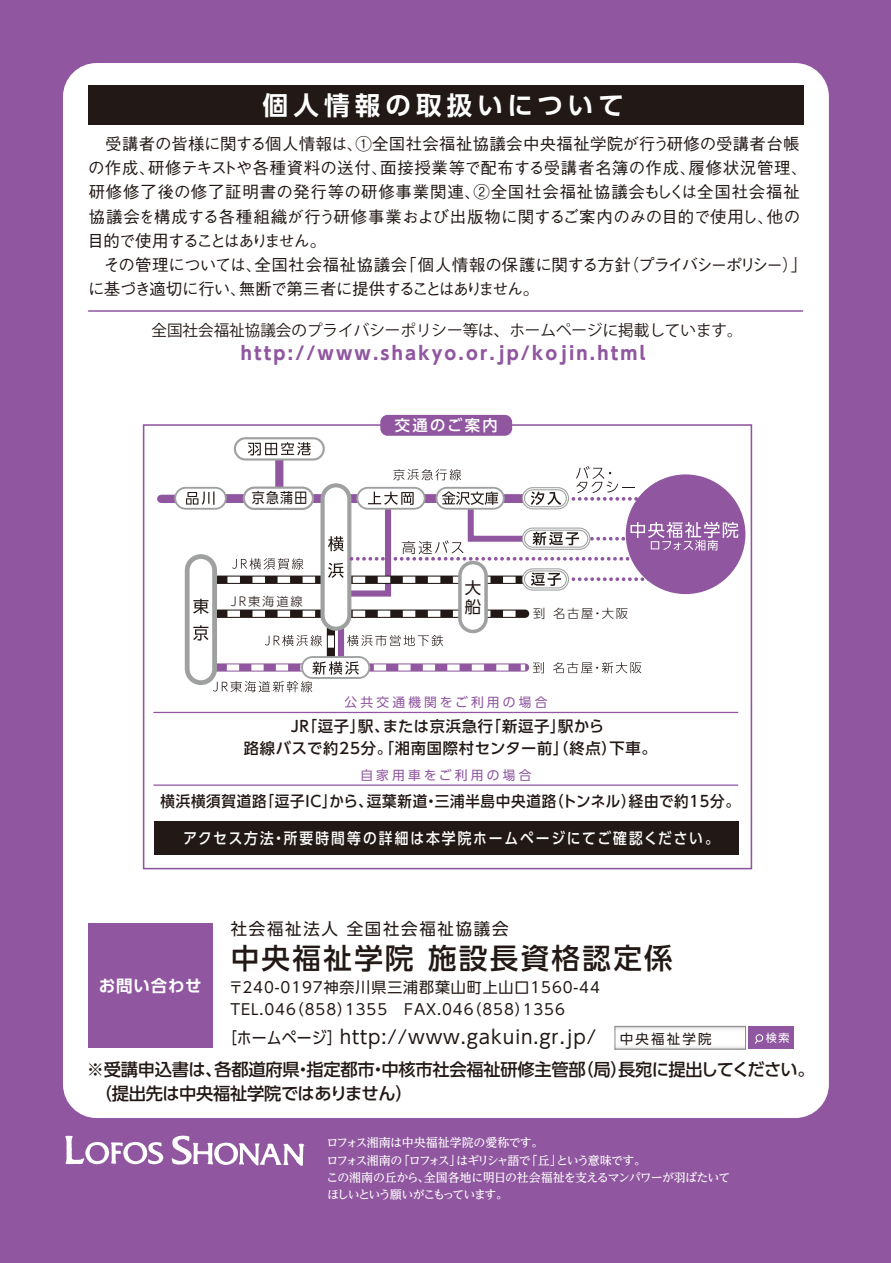
<style>
.page{position:relative;width:891px;height:1263px;background:#9057a0}
.page>*{position:absolute;margin:0;border:0;box-sizing:border-box;transform-origin:0 0}
.t1{font:500 28.5px "UD Shin Go Pr 6";letter-spacing:.085em;color:#221815}
.t2{font:700 25.5px "UD Shin Go Pr 6 De";letter-spacing:.2em;color:#fff}
.t3{font:18.6px "UD Shin Go Pr 6";letter-spacing:.05em;color:#221815}
.t4{font:700 18px "UD Shin Go Pr 6";letter-spacing:.12em;color:#9057a0}
.t5{font:500 17.25px/24px "UD Shin Go Pr 6";letter-spacing:-.015em;color:#221815}
.t6{font:500 16.5px/24px "Gothic BBB Pr 6";letter-spacing:.015em;color:#221815}
.t7{font:500 16.5px/24px "Gothic BBB Pr 6";letter-spacing:-.035em;color:#221815}
.t8{font:16.5px "UD Shin Go Pr 6";letter-spacing:.1em;color:#221815}
.t9{font:700 16.5px "UD Shin Go Pr 6 De";letter-spacing:.045em;color:#fff}
.t10{font:16.35px/18.8px "UD Shin Go Pr 6";color:#221815}
.t11{font:15.6px "Koz Go Pr 6 N";color:#221815}
.t12{font:500 15.3px/21.8px "UD Shin Go Pr 6";letter-spacing:.05em;color:#221815;text-align:center}
.t13{font:500 15.3px "UD Shin Go Pr 6";letter-spacing:.05em;color:#221815;scale:.95 1}
.t14{font:500 15.3px "UD Shin Go Pr 6";letter-spacing:.14em;color:#fff;scale:.9 1}
.t15{font:500 15.3px "UD Shin Go Pr 6";letter-spacing:.14em;color:#fff}
.t16{font:15px/22.4px "UD Shin Go Pr 6";letter-spacing:.06em;color:#221815}
.t17{font:14.25px "UD Shin Go Pr 6";color:#221815;scale:.9 1}
.t18{font:12.75px "UD Shin Go Pr 6";letter-spacing:.25em;color:#9057a0}
.t19{font:300 12.3px "UD Shin Go Pr 6";letter-spacing:.15em;color:#221815}
.t20{font:500 12px/17.4px "UD Reimin Pr 6";letter-spacing:-.07em;color:#fff}
.t21{font:11.1px "UD Shin Go Pr 6";color:#fff}
.s1{font-size:16.5px}
.s2{font-size:13.5px}
</style>
<div class="page">
<div style="left:64px;top:64px;width:764px;height:1053px;background:#fff;border-radius:33px"></div>
<svg style="left:65px;top:1135px;width:239px;height:31px"></svg>
<div style="left:88px;top:85px;width:715px;height:39px;background:#221815"></div>
<div style="left:154px;top:821px;width:584px;height:33px;background:#221815"></div>
<div style="left:161px;top:495px;width:47px;height:8px;background:#9057a0"></div>
<hr style="left:88px;top:310px;width:714px;height:2px;background:#9057a0">
<hr style="left:154px;top:712px;width:584px;height:1px;background:#9057a0">
<hr style="left:154px;top:785px;width:584px;height:1px;background:#9057a0">
<div style="left:615px;top:1026px;width:131px;height:23px;border:1px solid #898989"></div>
<div style="left:749px;top:1026px;width:45px;height:23px;background:#9057a0"></div>
<svg style="left:755px;top:1034px;width:9px;height:10px"></svg>
<div style="left:143px;top:424px;width:609px;height:445px;border:2px solid #9057a0"></div>
<div style="left:88px;top:924px;width:125px;height:124px;background:#9057a0"></div>
<div style="left:380px;top:415px;width:132px;height:21px;background:#9057a0;border-radius:7px"></div>
<svg style="left:174px;top:437px;width:564px;height:255px"></svg>
<h2 class="t2" style="left:263px;top:85px;width:362px">個人情報の取扱いについて</h2>
<p class="t6" style="left:88px;top:131px;width:722px;text-indent:18px">受講者の皆様に関する個人情報は、①全国社会福祉協議会中央福祉学院が行う研修の受講者台帳の作成、研修テキストや各種資料の送付、面接授業等で配布する受講者名簿の作成、履修状況管理、研修修了後の修了証明書の発行等の研修事業関連、②全国社会福祉協議会もしくは全国社会福祉協議会を構成する各種組織が行う研修事業および出版物に関するご案内のみの目的で使用し、他の目的で使用することはありません。</p>
<p class="t7" style="left:88px;top:251px;width:721px;text-indent:16px">その管理については、全国社会福祉協議会「個人情報の保護に関する方針（プライバシーポリシー）」に基づき適切に行い、無断で第三者に提供することはありません。</p>
<p class="t11" style="left:152px;top:322px;width:593px">全国社会福祉協議会のプライバシーポリシー等は、ホームページに掲載しています。</p>
<p class="t4" style="left:241px;top:339px;width:406px">http://www.shakyo.or.jp/kojin.html</p>
<p class="t17" style="left:252px;top:486px;width:63px">京急蒲田</p>
<p class="t19" style="left:231px;top:591px;width:73px">JR東海道線</p>
<p class="t15" style="left:395px;top:412px;width:104px">交通のご案内</p>
<p class="t10" style="left:465px;top:578px;width:18px">大船</p>
<p class="t19" style="left:533px;top:603px;width:97px">到 名古屋・大阪</p>
<p class="t18" style="left:345px;top:692px;width:204px">公共交通機関をご利用の場合</p>
<p class="t12" style="left:244px;top:715px;width:415px">JR「逗子」駅、または京浜急行「新逗子」駅から<br>路線バスで約25分。「湘南国際村センター前」（終点）下車。</p>
<p class="t13" style="left:161px;top:788px;width:611px">横浜横須賀道路「逗子IC」から、逗葉新道・三浦半島中央道路（トンネル）経由で約15分。</p>
<p class="t18" style="left:361px;top:765px;width:172px">自家用車をご利用の場合</p>
<p class="t14" style="left:183px;top:825px;width:597px">アクセス方法・所要時間等の詳細は本学院ホームページにてご確認ください。</p>
<p class="t9" style="left:99px;top:973px;width:104px">お問い合わせ</p>
<p class="t8" style="left:231px;top:915px;width:279px">社会福祉法人 全国社会福祉協議会</p>
<h1 class="t1" style="left:231px;top:935px;width:444px">中央福祉学院 施設長資格認定係</h1>
<p class="t16" style="left:229px;top:976px;width:373px">〒240-0197神奈川県三浦郡葉山町上山口1560-44<br>TEL.046（858）1355　FAX.046（858）1356</p>
<p class="t3" style="left:222px;top:1022px;width:491px"><span class="s1">［ホームページ］</span>http://www.gakuin.gr.jp/　<span class="s2">中央福祉学院</span></p>
<p class="t21" style="left:766px;top:1029px;width:25px">検索</p>
<p class="t5" style="left:87px;top:1057px;width:730px">※受講申込書は、各都道府県・指定都市・中核市社会福祉研修主管部（局）長宛に提出してください。　（提出先は中央福祉学院ではありません）</p>
<p class="t20" style="left:327px;top:1134px;width:405px">ロフォス湘南は中央福祉学院の愛称です。<br>ロフォス湘南の「ロフォス」はギリシャ語で「丘」という意味です。<br>この湘南の丘から、全国各地に明日の社会福祉を支えるマンパワーが羽ばたいてほしいという願いがこもっています。</p>
</div>
